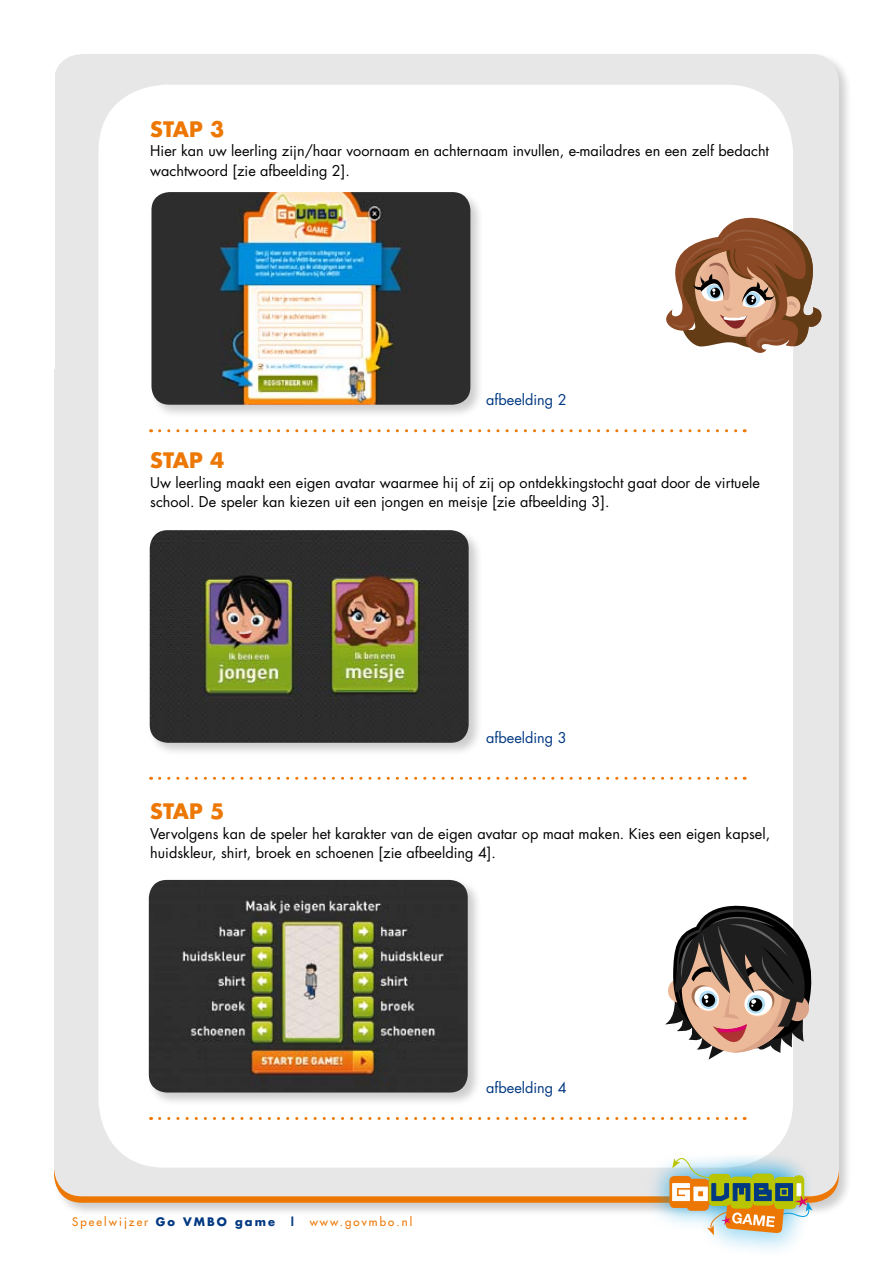
<style>
.page{position:relative;width:893px;height:1263px;background:#fff}
.page>*{position:absolute;margin:0;border:0;box-sizing:border-box;transform-origin:0 0}
.t1{font:700 20.85px "Futura";color:#ed7703}
.t2{font:14.4px/19.5px "Futura";color:#000}
.t3{font:14.4px "Futura";color:#003882}
.t4{font:11.4px "Futura";letter-spacing:.18em;color:#ed7703}
.s1{font-weight:700;color:#003882}
</style>
<div class="page">
<div style="left:52px;top:52px;width:801px;height:1165px;background:#000;opacity:.2"></div>
<svg style="left:54px;top:1113px;width:785px;height:90px;background:#eb7f15"></svg>
<div style="left:54px;top:54px;width:785px;height:1142px;background:#e7e7e8;border-radius:28px"></div>
<div style="left:99px;top:85px;width:694px;height:1083px;background:#fff;border-radius:67px"></div>
<div style="left:641px;top:1149px;width:172px;height:82px;background:#009ee0;opacity:.4"></div>
<svg style="left:648px;top:1144px;width:167px;height:107px"></svg>
<div style="left:0;top:0;width:54px;height:368px;background:#fff"></div>
<div style="left:149px;top:190px;width:336px;height:229px;background:#000;opacity:.2"></div>
<img style="left:151px;top:192px;width:319px;height:213px">
<div style="left:147px;top:528px;width:336px;height:229px;background:#000;opacity:.2"></div>
<img style="left:150px;top:530px;width:319px;height:213px">
<div style="left:147px;top:878px;width:335px;height:229px;background:#000;opacity:.2"></div>
<img style="left:149px;top:880px;width:319px;height:212px">
<svg style="left:160px;top:429px;width:585px;height:3px"></svg>
<svg style="left:160px;top:1117px;width:585px;height:3px"></svg>
<svg style="left:666px;top:217px;width:156px;height:136px"></svg>
<svg style="left:665px;top:905px;width:147px;height:155px"></svg>
<svg style="left:160px;top:777px;width:585px;height:3px"></svg>
<h1 class="t1" style="left:150px;top:114px;width:76px">STAP 3</h1>
<p class="t2" style="left:150px;top:141px;width:620px">Hier kan uw leerling zijn/haar voornaam en achternaam invullen, e-mailadres en een zelf bedacht wachtwoord [zie afbeelding 2].</p>
<p class="t3" style="left:486px;top:389px;width:82px">afbeelding 2</p>
<h1 class="t1" style="left:150px;top:446px;width:76px">STAP 4</h1>
<p class="t2" style="left:150px;top:472px;width:611px">Uw leerling maakt een eigen avatar waarmee hij of zij op ontdekkingstocht gaat door de virtuele school. De speler kan kiezen uit een jongen en meisje [zie afbeelding 3].</p>
<p class="t3" style="left:486px;top:728px;width:82px">afbeelding 3</p>
<h1 class="t1" style="left:150px;top:797px;width:76px">STAP 5</h1>
<p class="t2" style="left:150px;top:823px;width:621px">Vervolgens kan de speler het karakter van de eigen avatar op maat maken. Kies een eigen kapsel, huidskleur, shirt, broek en schoenen [zie afbeelding 4].</p>
<p class="t4" style="left:72px;top:1215px;width:342px">Speelwijzer <span class="s1">Go VMBO game |</span> www.govmbo.nl</p>
<p class="t3" style="left:486px;top:1078px;width:82px">afbeelding 4</p>
</div>
